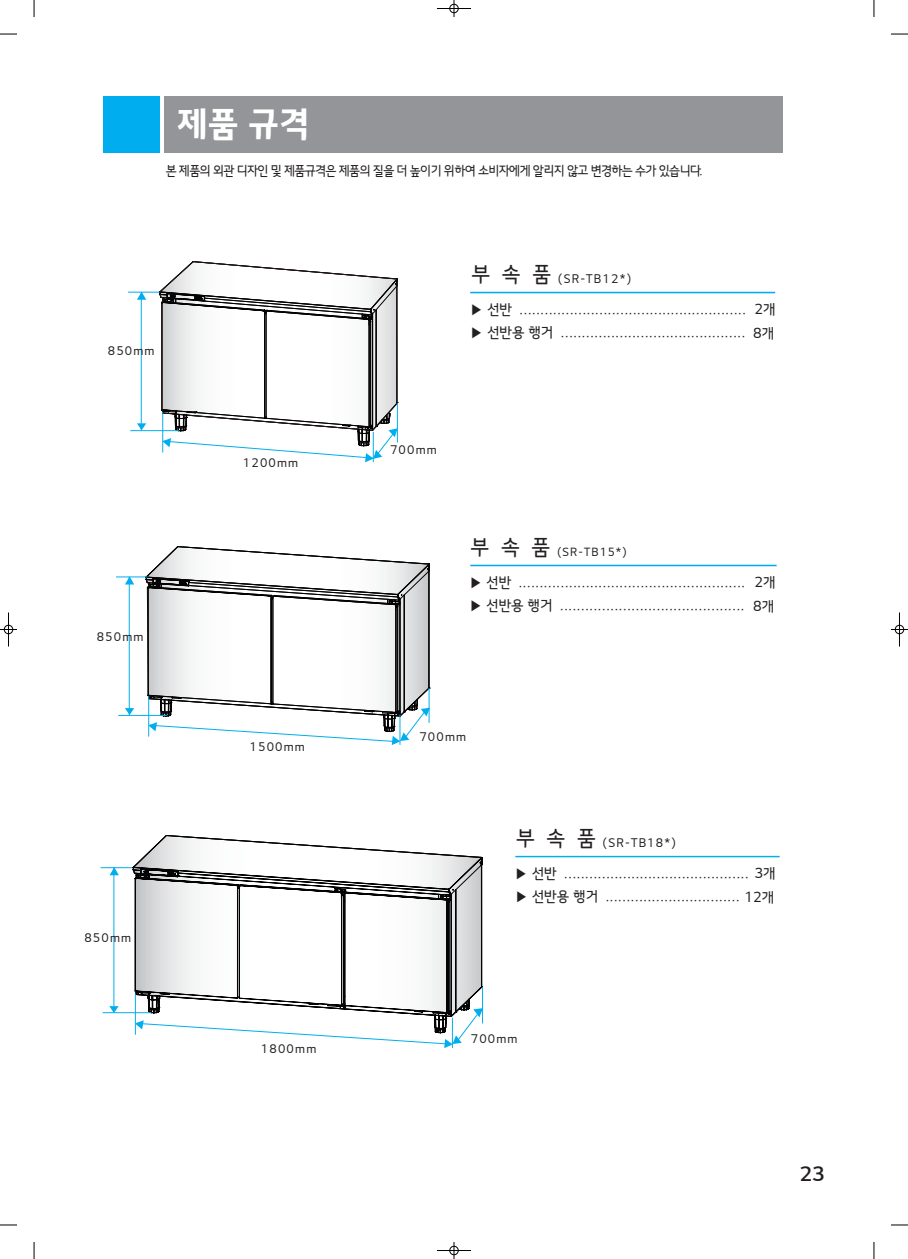
<style>
.page{position:relative;width:908px;height:1259px;background:#fff}
.page>*{position:absolute;margin:0;border:0;box-sizing:border-box;transform-origin:0 0}
.t1{font:34px "LG Sm Ha B";color:#fff}
.t2{font:21px "LG Sm Ha R";color:#231f20}
.t3{font:20px "LG Sm Ha SB";color:#231f20}
.t4{font:14px/23.2px "LG Sm Ha R";color:#231f20}
.t5{font:13px "LG Sm Ha R";letter-spacing:-.05em;color:#231f20;scale:.95 1}
.t6{font:12px "LG Sm Ha R";letter-spacing:.1em;color:#231f20}
.t7{font:11.4px "LG Sm Ha R";letter-spacing:.1em;color:#231f20}
</style>
<div class="page">
<hr style="left:470px;top:292px;width:304px;height:1px;background:#00aeef">
<div style="left:164px;top:96px;width:618px;height:57px;background:#939598"></div>
<div style="left:103px;top:96px;width:57px;height:57px;background:#00aeef"></div>
<svg style="left:0;top:1224px;width:17px;height:1px"></svg>
<svg style="left:0;top:34px;width:17px;height:1px"></svg>
<svg style="left:891px;top:1224px;width:16px;height:1px"></svg>
<svg style="left:891px;top:34px;width:16px;height:1px"></svg>
<svg style="left:34px;top:1242px;width:1px;height:17px"></svg>
<svg style="left:873px;top:1242px;width:1px;height:17px"></svg>
<svg style="left:34px;top:0;width:1px;height:17px"></svg>
<svg style="left:873px;top:0;width:1px;height:17px"></svg>
<svg style="left:453px;top:0;width:1px;height:17px"></svg>
<svg style="left:453px;top:1242px;width:1px;height:17px"></svg>
<svg style="left:0;top:629px;width:17px;height:1px"></svg>
<hr style="left:437px;top:8px;width:34px;height:1px;background:#000">
<div style="left:449px;top:4px;width:9px;height:9px;border:1px solid #000;border-radius:50%"></div>
<hr style="left:437px;top:1250px;width:34px;height:1px;background:#000">
<div style="left:449px;top:1246px;width:9px;height:9px;border:1px solid #000;border-radius:50%"></div>
<hr style="left:8px;top:612px;width:1px;height:34px;background:#000">
<div style="left:4px;top:625px;width:9px;height:9px;border:1px solid #000;border-radius:50%"></div>
<hr style="left:898px;top:612px;width:1px;height:34px;background:#000">
<div style="left:894px;top:625px;width:9px;height:9px;border:1px solid #000;border-radius:50%"></div>
<svg style="left:133px;top:835px;width:349px;height:175px"></svg>
<svg style="left:135px;top:864px;width:346px;height:5px"></svg>
<hr style="left:470px;top:565px;width:306px;height:1px;background:#00aeef">
<hr style="left:515px;top:856px;width:264px;height:1px;background:#00aeef">
<hr style="left:141px;top:292px;width:1px;height:138px;background:#00aeef">
<hr style="left:128px;top:292px;width:31px;height:1px;background:#00aeef">
<hr style="left:130px;top:430px;width:48px;height:1px;background:#00aeef">
<svg style="left:137px;top:292px;width:9px;height:8px"></svg>
<svg style="left:137px;top:423px;width:9px;height:7px"></svg>
<svg style="left:159px;top:261px;width:239px;height:201px"></svg>
<hr style="left:129px;top:577px;width:1px;height:138px;background:#00aeef">
<hr style="left:116px;top:576px;width:31px;height:1px;background:#00aeef">
<hr style="left:118px;top:715px;width:48px;height:1px;background:#00aeef">
<svg style="left:125px;top:576px;width:9px;height:8px"></svg>
<svg style="left:125px;top:708px;width:9px;height:7px"></svg>
<svg style="left:146px;top:546px;width:284px;height:199px"></svg>
<hr style="left:113px;top:867px;width:1px;height:139px;background:#00aeef">
<hr style="left:101px;top:867px;width:31px;height:1px;background:#00aeef">
<hr style="left:103px;top:1012px;width:48px;height:1px;background:#00aeef">
<svg style="left:109px;top:867px;width:10px;height:8px"></svg>
<svg style="left:109px;top:1006px;width:10px;height:7px"></svg>
<svg style="left:135px;top:869px;width:348px;height:179px"></svg>
<h1 class="t1" style="left:177px;top:106px;width:134px">제품 규격</h1>
<p class="t5" style="left:166px;top:164px;width:566px">본 제품의 외관 디자인 및 제품규격은 제품의 질을 더 높이기 위하여 소비자에게 알리지 않고 변경하는 수가 있습니다.</p>
<p class="t6" style="left:108px;top:345px;width:48px">850mm</p>
<h2 class="t2" style="left:471px;top:263px;width:81px">부 속 품</h2>
<p class="t4" style="left:470px;top:298px;width:307px">▶ 선반 ...................................................... 2개 ▶ 선반용 행거 ............................................ 8개</p>
<p class="t6" style="left:558px;top:273px;width:74px">(SR-TB12*)</p>
<p class="t6" style="left:97px;top:630px;width:48px">850mm</p>
<p class="t6" style="left:243px;top:457px;width:57px">1200mm</p>
<p class="t6" style="left:390px;top:444px;width:48px">700mm</p>
<h2 class="t2" style="left:470px;top:536px;width:81px">부 속 품</h2>
<p class="t4" style="left:469px;top:571px;width:307px">▶ 선반 ...................................................... 2개 ▶ 선반용 행거 ............................................ 8개</p>
<p class="t7" style="left:557px;top:546px;width:71px">(SR-TB15*)</p>
<p class="t6" style="left:84px;top:931px;width:48px">850mm</p>
<p class="t6" style="left:249px;top:741px;width:57px">1500mm</p>
<p class="t6" style="left:419px;top:731px;width:48px">700mm</p>
<h2 class="t2" style="left:516px;top:827px;width:81px">부 속 품</h2>
<p class="t4" style="left:514px;top:862px;width:262px">▶ 선반 ............................................ 3개 ▶ 선반용 행거 ................................ 12개</p>
<p class="t6" style="left:602px;top:837px;width:74px">(SR-TB18*)</p>
<p class="t6" style="left:261px;top:1042px;width:57px">1800mm</p>
<p class="t6" style="left:470px;top:1033px;width:48px">700mm</p>
<h3 class="t3" style="left:799px;top:1164px;width:26px">23</h3>
</div>
